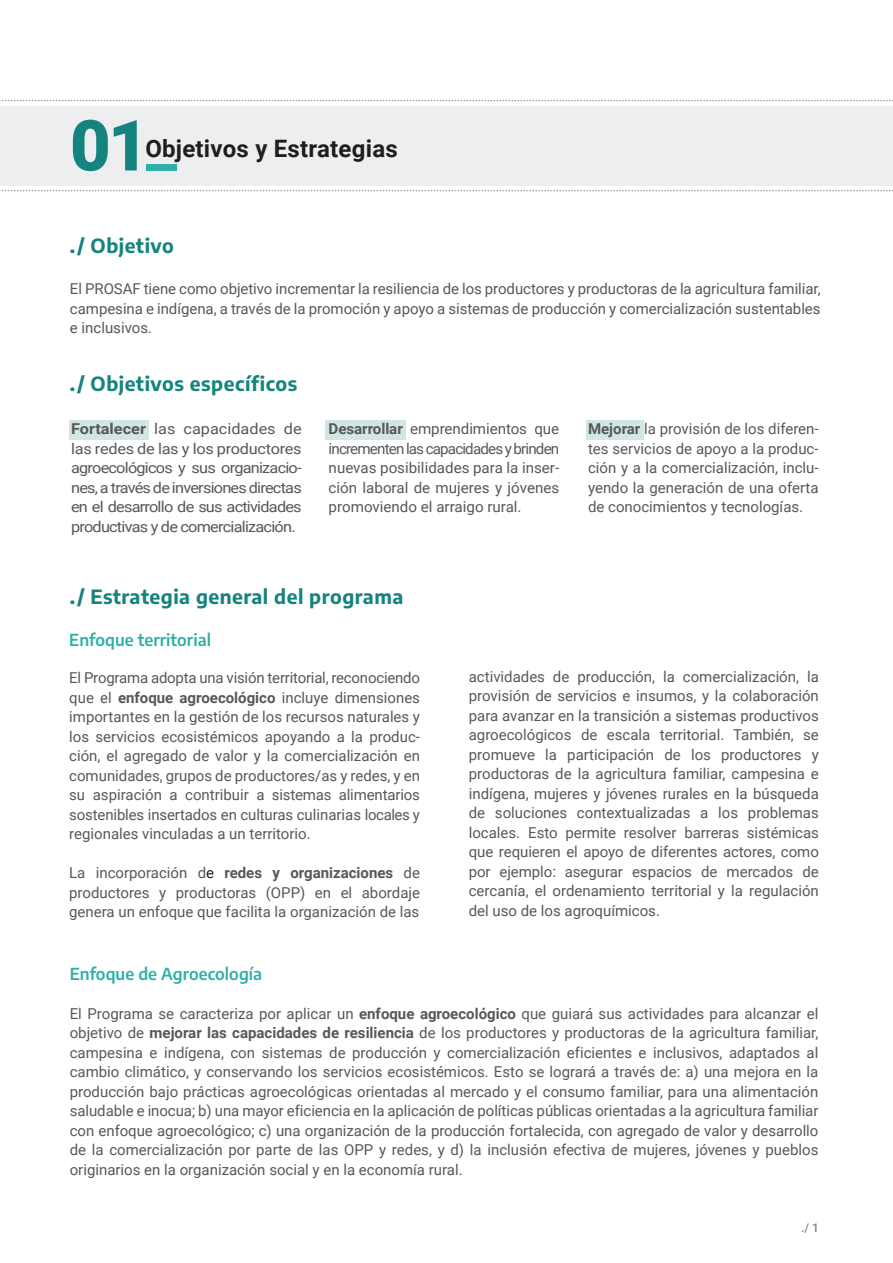
<style>
.page{position:relative;width:893px;height:1263px;background:#fff}
.page>*{position:absolute;margin:0;border:0;box-sizing:border-box;transform-origin:0 0}
.t1{font:900 70.5px "Roboto";color:#15837e}
.t2{font:700 24px "Roboto";letter-spacing:.01em;color:#201c20}
.t3{font:700 19.5px "Encode Sans";letter-spacing:.025em;color:#15837e}
.t4{font:600 16.5px "Encode Sans";color:#2eb0a9}
.t5{font:15px/19.5px "Roboto";color:#57585a;text-align:justify}
.t6{font:15px/19.5px "Roboto";color:#57585a;text-align:justify;scale:1.09 1}
.t7{font:500 12px "Roboto";color:#808285}
.s1{font-weight:700}
.s2{color:#231f20}
</style>
<div class="page">
<div style="left:0;top:106px;width:893px;height:79px;background:#edeeef"></div>
<div style="left:146px;top:164px;width:31px;height:7px;background:#2eb0a9"></div>
<div style="left:586px;top:420px;width:57px;height:20px;background:#d1e6e5"></div>
<div style="left:325px;top:420px;width:80px;height:20px;background:#d1e6e5"></div>
<div style="left:69px;top:420px;width:79px;height:20px;background:#d1e6e5"></div>
<svg style="left:0;top:190px;width:893px;height:1px"></svg>
<svg style="left:0;top:100px;width:893px;height:1px"></svg>
<h1 class="t1" style="left:70px;top:96px;width:80px">01</h1>
<h2 class="t2" style="left:145px;top:132px;width:254px">Objetivos y Estrategias</h2>
<h3 class="t3" style="left:70px;top:232px;width:106px">./ Objetivo</h3>
<p class="t5" style="left:70px;top:278px;width:752px">El PROSAF tiene como objetivo incrementar la resiliencia de los productores y productoras de la agricultura familiar, campesina e indígena, a través de la promoción y apoyo a sistemas de producción y comercialización sustentables e inclusivos.</p>
<h3 class="t3" style="left:70px;top:371px;width:229px">./ Objetivos específicos</h3>
<p class="t6" style="left:71px;top:419px;width:213px"><span class="s1">Fortalecer</span> las capacidades de las redes de las y los productores agroecológicos y sus organizacio&shy;nes, a través de inversiones directas en el desarrollo de sus actividades productivas y de comercialización.</p>
<p class="t5" style="left:329px;top:419px;width:232px"><span class="s1">Desarrollar</span> emprendimientos que incrementen las capacidades y brinden nuevas posibilidades para la inser&shy;ción laboral de mujeres y jóvenes promoviendo el arraigo rural.</p>
<p class="t5" style="left:588px;top:419px;width:232px"><span class="s1">Mejorar</span> la provisión de los diferen&shy;tes servicios de apoyo a la produc&shy;ción y a la comercialización, inclu&shy;yendo la generación de una oferta de conocimientos y tecnologías.</p>
<h3 class="t3" style="left:70px;top:583px;width:335px">./ Estrategia general del programa</h3>
<p class="t4" style="left:69px;top:628px;width:143px">Enfoque territorial</p>
<p class="t5" style="left:69px;top:667px;width:352px">El Programa adopta una visión territorial, reconociendo que el <span class="s1">enfoque agroecológico</span> incluye dimensiones importantes en la gestión de los recursos naturales y los servicios ecosistémicos apoyando a la produc&shy;ción, el agregado de valor y la comercialización en comunidades, grupos de productores/as y redes, y en su aspiración a contribuir a sistemas alimentarios sostenibles insertados en culturas culinarias locales y regionales vinculadas a un territorio.</p>
<p class="t5" style="left:69px;top:862px;width:352px">La incorporación d<span class="s2">e</span> <span class="s1">redes y organizaciones</span> de productores y productoras (OPP) en el abordaje genera un enfoque que facilita la organización de las</p>
<p class="t5" style="left:469px;top:666px;width:352px">actividades de producción, la comercialización, la provisión de servicios e insumos, y la colaboración para avanzar en la transición a sistemas productivos agroecológicos de escala territorial. También, se promueve la participación de los productores y productoras de la agricultura familiar, campesina e indígena, mujeres y jóvenes rurales en la búsqueda de soluciones contextualizadas a los problemas locales. Esto permite resolver barreras sistémicas que requieren el apoyo de diferentes actores, como por ejemplo: asegurar espacios de mercados de cercanía, el ordenamiento territorial y la regulación del uso de los agroquímicos.</p>
<p class="t4" style="left:70px;top:962px;width:194px">Enfoque de Agroecología</p>
<p class="t5" style="left:70px;top:1003px;width:750px">El Programa se caracteriza por aplicar un <span class="s1">enfoque agroecológico</span> que guiará sus actividades para alcanzar el objetivo de <span class="s1">mejorar las capacidades de resiliencia</span> de los productores y productoras de la agricultura familiar, campesina e indígena, con sistemas de producción y comercialización eficientes e inclusivos, adaptados al cambio climático, y conservando los servicios ecosistémicos. Esto se logrará a través de: a) una mejora en la producción bajo prácticas agroecológicas orientadas al mercado y el consumo familiar, para una alimentación saludable e inocua; b) una mayor eficiencia en la aplicación de políticas públicas orientadas a la agricultura familiar con enfoque agroecológico; c) una organización de la producción fortalecida, con agregado de valor y desarrollo de la comercialización por parte de las OPP y redes, y d) la inclusión efectiva de mujeres, jóvenes y pueblos originarios en la organización social y en la economía rural.</p>
<p class="t7" style="left:801px;top:1219px;width:19px">./ 1</p>
</div>
